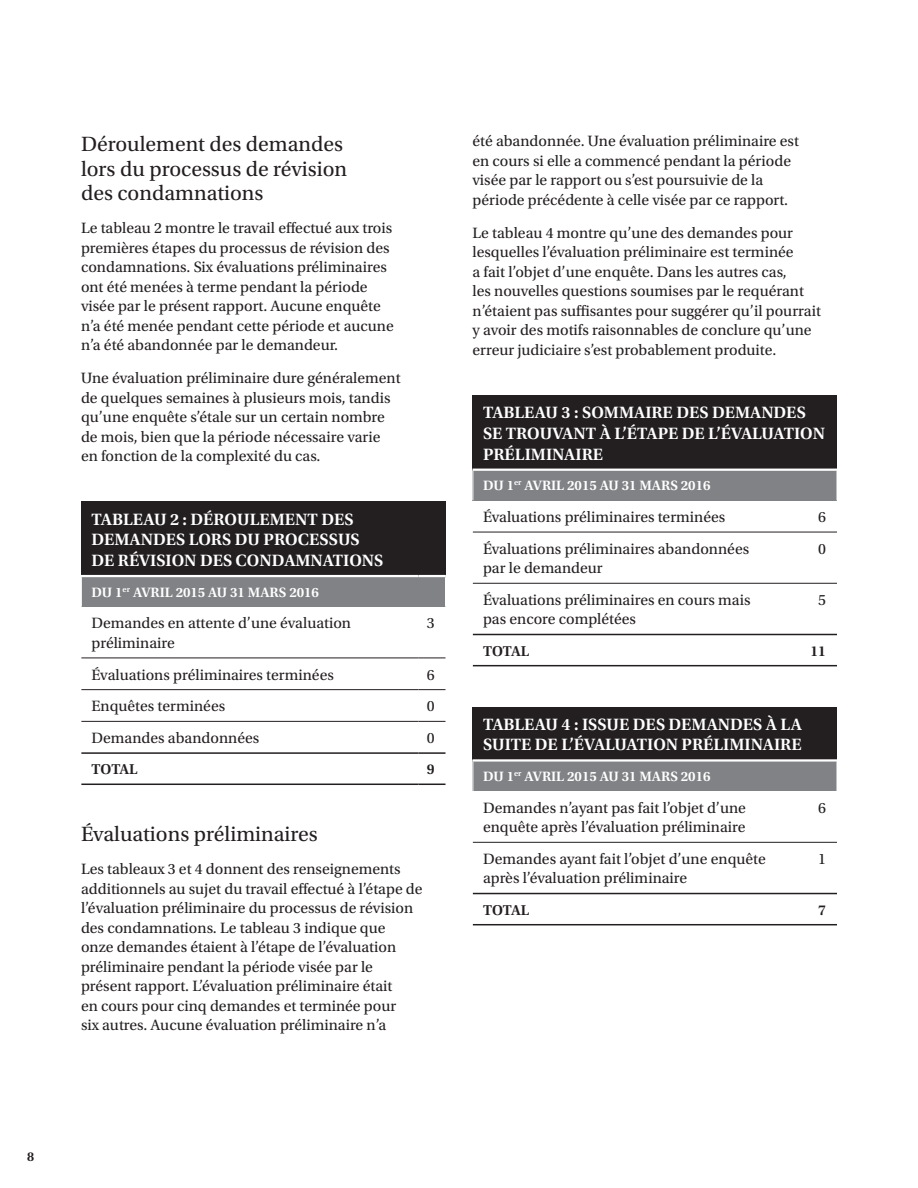
<style>
.page{position:relative;width:918px;height:1188px;background:#fff}
.page>*{position:absolute;margin:0;border:0;box-sizing:border-box;transform-origin:0 0}
.t1{font:21.75px/24.8px "Utopia Std";color:#231f20}
.t2{font:600 17.25px/20.7px "Utopia Std";color:#fff}
.t3{font:15.75px/19.5px "Utopia Std";color:#231f20}
.t4{font:600 15px "Utopia Std";color:#231f20}
.t5{font:600 14.25px "Utopia Std";color:#fff}
.t6{font:600 13.5px "Utopia Std";color:#231f20}
</style>
<div class="page">
<div style="left:81px;top:502px;width:365px;height:74px;background:#231f20"></div>
<div style="left:81px;top:576px;width:365px;height:31px;background:#808285"></div>
<hr style="left:81px;top:721px;width:337px;height:1px;background:#231f20">
<svg style="left:418px;top:721px;width:28px;height:1px"></svg>
<hr style="left:81px;top:658px;width:337px;height:1px;background:#231f20">
<svg style="left:418px;top:658px;width:28px;height:1px"></svg>
<hr style="left:81px;top:689px;width:337px;height:1px;background:#231f20">
<svg style="left:418px;top:689px;width:28px;height:1px"></svg>
<hr style="left:81px;top:752px;width:337px;height:2px;background:#231f20">
<hr style="left:81px;top:784px;width:337px;height:1px;background:#231f20">
<hr style="left:418px;top:752px;width:28px;height:2px;background:#231f20">
<svg style="left:418px;top:784px;width:28px;height:1px"></svg>
<hr style="left:81px;top:575px;width:337px;height:2px;background:#fff">
<hr style="left:418px;top:575px;width:28px;height:2px;background:#fff">
<hr style="left:81px;top:577px;width:1px;height:30px;background:#fff">
<hr style="left:445px;top:577px;width:1px;height:30px;background:#fff">
<div style="left:473px;top:395px;width:364px;height:75px;background:#231f20"></div>
<div style="left:473px;top:470px;width:364px;height:30px;background:#808285"></div>
<hr style="left:473px;top:532px;width:337px;height:1px;background:#231f20">
<svg style="left:810px;top:532px;width:27px;height:1px"></svg>
<hr style="left:473px;top:583px;width:337px;height:1px;background:#231f20">
<svg style="left:810px;top:583px;width:27px;height:1px"></svg>
<svg style="left:810px;top:634px;width:27px;height:1px"></svg>
<svg style="left:810px;top:665px;width:27px;height:1px"></svg>
<hr style="left:472px;top:469px;width:338px;height:2px;background:#fff">
<hr style="left:810px;top:469px;width:27px;height:2px;background:#fff">
<svg style="left:472px;top:471px;width:1px;height:29px"></svg>
<hr style="left:473px;top:634px;width:337px;height:1px;background:#231f20">
<hr style="left:473px;top:665px;width:337px;height:1px;background:#231f20">
<div style="left:473px;top:707px;width:364px;height:53px;background:#231f20"></div>
<div style="left:473px;top:760px;width:364px;height:31px;background:#808285"></div>
<hr style="left:473px;top:842px;width:337px;height:1px;background:#231f20">
<svg style="left:810px;top:842px;width:27px;height:1px"></svg>
<svg style="left:810px;top:893px;width:27px;height:1px"></svg>
<svg style="left:810px;top:924px;width:27px;height:1px"></svg>
<hr style="left:472px;top:759px;width:338px;height:3px;background:#fff">
<hr style="left:810px;top:759px;width:27px;height:3px;background:#fff">
<svg style="left:472px;top:762px;width:1px;height:29px"></svg>
<hr style="left:473px;top:893px;width:337px;height:1px;background:#231f20">
<hr style="left:473px;top:924px;width:337px;height:1px;background:#231f20">
<h1 class="t1" style="left:81px;top:132px;width:268px">Déroulement des demandes lors du processus de révision des condamnations</h1>
<p class="t3" style="left:81px;top:219px;width:314px">Le tableau 2 montre le travail effectué aux trois premières étapes du processus de révision des condamnations. Six évaluations préliminaires ont été menées à terme pendant la période visée par le présent rapport. Aucune enquête n’a été menée pendant cette période et aucune n’a été abandonnée par le demandeur.</p>
<p class="t3" style="left:81px;top:369px;width:321px">Une évaluation préliminaire dure généralement de quelques semaines à plusieurs mois, tandis qu’une enquête s’étale sur un certain nombre de mois, bien que la période nécessaire varie en fonction de la complexité du cas.</p>
<p class="t2" style="left:92px;top:509px;width:293px">TABLEAU 2 : DÉROULEMENT DES<br>DEMANDES LORS DU PROCESSUS<br>DE RÉVISION DES CONDAMNATIONS</p>
<p class="t5" style="left:92px;top:584px;width:229px">DU 1<sup>er</sup> AVRIL 2015 AU 31 MARS 2016</p>
<p class="t3" style="left:92px;top:614px;width:261px">Demandes en attente d’une évaluation préliminaire</p>
<p class="t3" style="left:427px;top:614px;width:9px">3</p>
<p class="t3" style="left:92px;top:665px;width:244px">Évaluations préliminaires terminées</p>
<p class="t3" style="left:427px;top:665px;width:9px">6</p>
<p class="t3" style="left:92px;top:697px;width:135px">Enquêtes terminées</p>
<p class="t3" style="left:427px;top:697px;width:9px">0</p>
<p class="t3" style="left:92px;top:728px;width:169px">Demandes abandonnées</p>
<p class="t3" style="left:427px;top:728px;width:9px">0</p>
<p class="t4" style="left:92px;top:761px;width:48px">TOTAL</p>
<p class="t4" style="left:427px;top:761px;width:9px">9</p>
<h1 class="t1" style="left:81px;top:822px;width:238px">Évaluations préliminaires</h1>
<p class="t3" style="left:81px;top:860px;width:343px">Les tableaux 3 et 4 donnent des renseignements additionnels au sujet du travail effectué à l’étape de l’évaluation préliminaire du processus de révision des condamnations. Le tableau 3 indique que<br>onze demandes étaient à l’étape de l’évaluation préliminaire pendant la période visée par le présent rapport. L’évaluation préliminaire était<br>en cours pour cinq demandes et terminée pour<br>six autres. Aucune évaluation préliminaire n’a</p>
<p class="t3" style="left:472px;top:132px;width:328px">été abandonnée. Une évaluation préliminaire est en cours si elle a commencé pendant la période visée par le rapport ou s’est poursuivie de la période précédente à celle visée par ce rapport.</p>
<p class="t3" style="left:472px;top:223px;width:350px">Le tableau 4 montre qu’une des demandes pour lesquelles l’évaluation préliminaire est terminée<br>a fait l’objet d’une enquête. Dans les autres cas,<br>les nouvelles questions soumises par le requérant n’étaient pas suffisantes pour suggérer qu’il pourrait y avoir des motifs raisonnables de conclure qu’une erreur judiciaire s’est probablement produite.</p>
<p class="t2" style="left:483px;top:402px;width:344px">TABLEAU 3 : SOMMAIRE DES DEMANDES<br>SE TROUVANT À L’ÉTAPE DE L’ÉVALUATION<br>PRÉLIMINAIRE</p>
<p class="t5" style="left:483px;top:478px;width:229px">DU 1<sup>er</sup> AVRIL 2015 AU 31 MARS 2016</p>
<p class="t3" style="left:483px;top:507px;width:244px">Évaluations préliminaires terminées</p>
<p class="t3" style="left:818px;top:507px;width:9px">6</p>
<p class="t3" style="left:483px;top:539px;width:268px">Évaluations préliminaires abandonnées par le demandeur</p>
<p class="t3" style="left:818px;top:539px;width:9px">0</p>
<p class="t3" style="left:483px;top:590px;width:269px">Évaluations préliminaires en cours mais pas encore complétées</p>
<p class="t3" style="left:818px;top:590px;width:9px">5</p>
<p class="t4" style="left:483px;top:642px;width:48px">TOTAL</p>
<p class="t4" style="left:811px;top:642px;width:17px">11</p>
<p class="t2" style="left:483px;top:714px;width:320px">TABLEAU 4 : ISSUE DES DEMANDES À LA<br>SUITE DE L’ÉVALUATION PRÉLIMINAIRE</p>
<p class="t5" style="left:483px;top:768px;width:229px">DU 1<sup>er</sup> AVRIL 2015 AU 31 MARS 2016</p>
<p class="t3" style="left:483px;top:798px;width:264px">Demandes n’ayant pas fait l’objet d’une enquête après l’évaluation préliminaire</p>
<p class="t3" style="left:818px;top:798px;width:9px">6</p>
<p class="t3" style="left:483px;top:849px;width:284px">Demandes ayant fait l’objet d’une enquête après l’évaluation préliminaire</p>
<p class="t3" style="left:818px;top:849px;width:9px">1</p>
<p class="t4" style="left:483px;top:901px;width:48px">TOTAL</p>
<p class="t4" style="left:818px;top:901px;width:9px">7</p>
<p class="t6" style="left:27px;top:1149px;width:9px">8</p>
</div>
